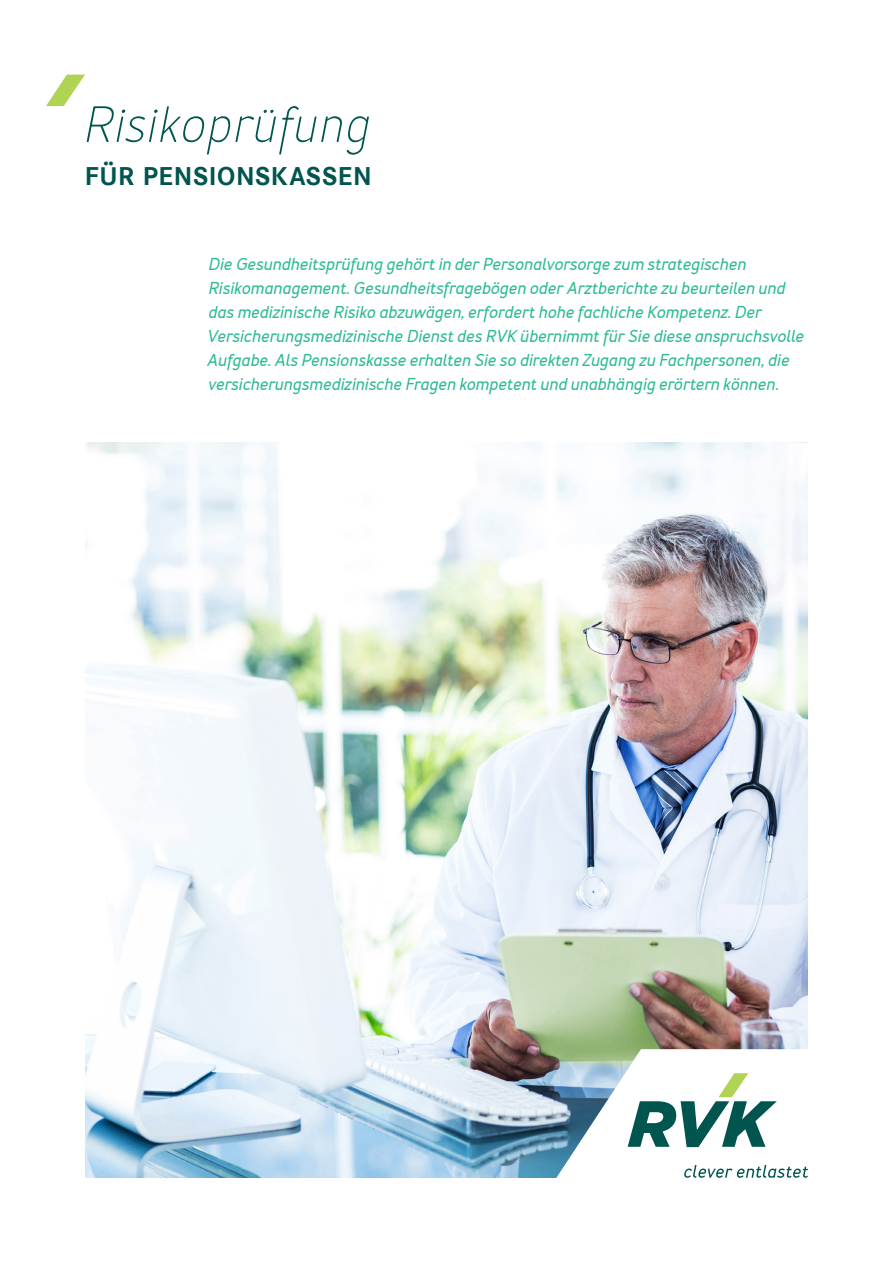
<style>
.page{position:relative;width:893px;height:1263px;background:#fff}
.page>*{position:absolute;margin:0;border:0;box-sizing:border-box;transform-origin:0 0}
.Hauptitel{font:italic 300 51px "Merlo";color:#00554e}
.Untertitel_einzeilig{font:700 25.5px "Corporate SBQ";letter-spacing:.02em;color:#00554e}
.Lead{font:italic 700 17.25px/24px "Merlo";color:#2dba95}
</style>
<div class="page">
<svg style="left:46px;top:75px;width:39px;height:31px"></svg>
<img style="left:85px;top:442px;width:723px;height:736px">
<img style="left:500px;top:1049px;width:308px;height:129px">
<svg style="left:628px;top:1073px;width:149px;height:74px"></svg>
<svg style="left:684px;top:1165px;width:124px;height:13px"></svg>
<p class="Hauptitel" style="left:81px;top:95px;width:289px">Risikoprüfung</p>
<p class="Untertitel_einzeilig" style="left:85px;top:161px;width:288px">FÜR PENSIONSKASSEN</p>
<p class="Lead" style="left:206px;top:252px;width:598px">Die Gesundheitsprüfung gehört in der Personalvorsorge zum strategischen Risikomanagement. Gesundheitsfragebögen oder Arztberichte zu beurteilen und das medizinische Risiko abzuwägen, erfordert hohe fachliche Kompetenz. Der Versicherungsmedizinische Dienst des RVK übernimmt für Sie diese anspruchsvolle Aufgabe. Als Pensionskasse erhalten Sie so direkten Zugang zu Fachpersonen, die versicherungsmedizinische Fragen kompetent und unabhängig erörtern können.</p>
</div>
